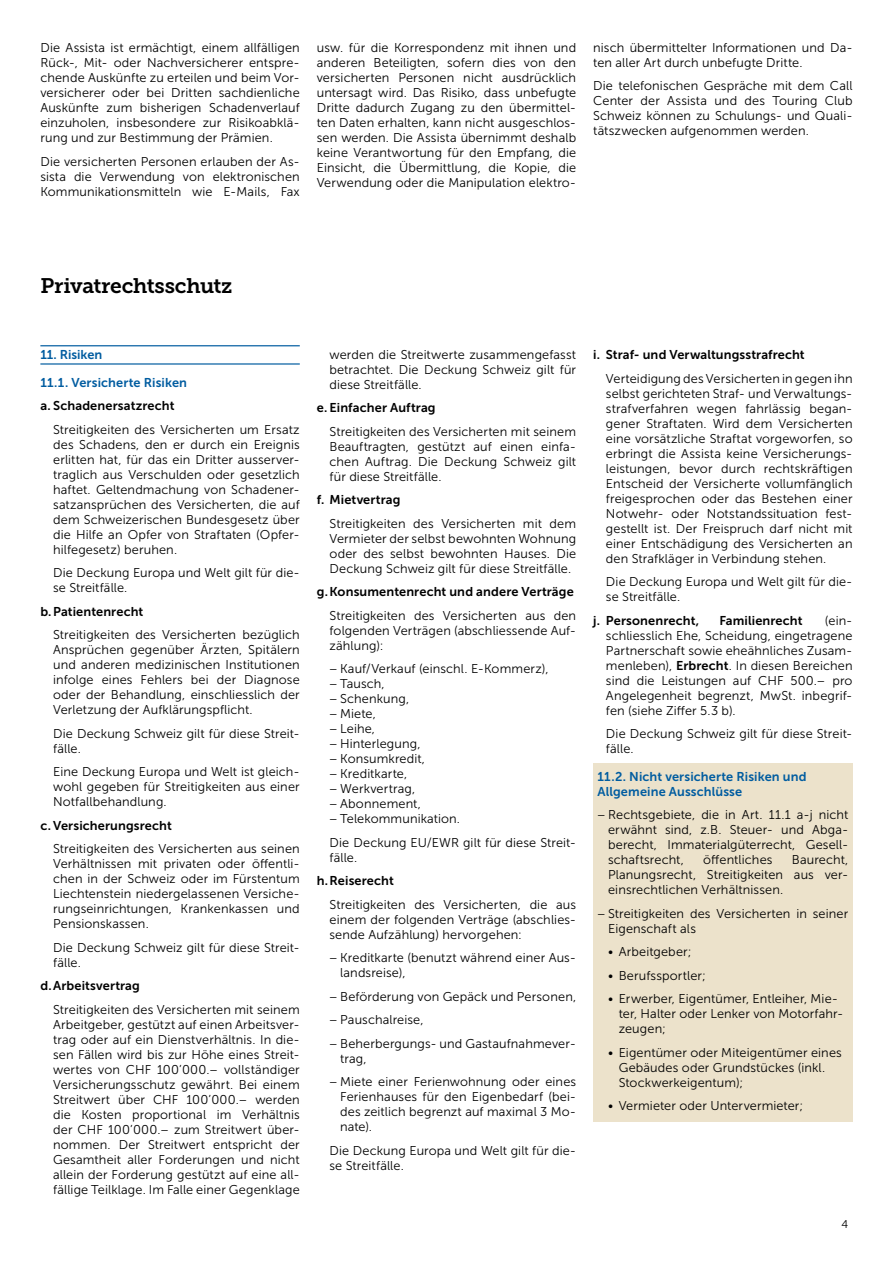
<style>
.page{position:relative;width:893px;height:1263px;background:#fff}
.page>*{position:absolute;margin:0;border:0;box-sizing:border-box;transform-origin:0 0}
.t1{font:21px "Museo Slab 700";letter-spacing:-.015em;color:#000}
.t2{font:12.75px/15px "Museo Sans 300";letter-spacing:.01em;color:#000;text-align:justify}
.t3{font:12.75px "Museo Sans 700";letter-spacing:.01em;color:#000}
.t4{font:12.75px/27.8px "Museo Sans 700";letter-spacing:.01em;color:#005ca0}
.t5{font:11.25px "Museo Sans 300";color:#000}
.s1{font-family:"Museo Sans 700"}
</style>
<div class="page">
<hr style="left:40px;top:345px;width:260px;height:1px;background:#005ca0">
<hr style="left:40px;top:363px;width:260px;height:2px;background:#005ca0">
<div style="left:593px;top:763px;width:260px;height:45px;background:#ece2cb"></div>
<div style="left:593px;top:801px;width:260px;height:105px;background:#ece2cb"></div>
<div style="left:593px;top:900px;width:260px;height:45px;background:#ece2cb"></div>
<div style="left:593px;top:938px;width:260px;height:30px;background:#ece2cb"></div>
<div style="left:593px;top:962px;width:260px;height:30px;background:#ece2cb"></div>
<div style="left:593px;top:985px;width:260px;height:60px;background:#ece2cb"></div>
<div style="left:593px;top:1039px;width:260px;height:60px;background:#ece2cb"></div>
<div style="left:593px;top:1092px;width:260px;height:30px;background:#ece2cb"></div>
<p class="t2" style="left:40px;top:40px;width:261px">Die Assista ist ermächtigt, einem allfälligen Rück-, Mit- oder Nachversicherer entspre&shy;chende Auskünfte zu erteilen und beim Vor&shy;versicherer oder bei Dritten sachdienliche Auskünfte zum bisherigen Schadenverlauf einzuholen, insbesondere zur Risikoabklä&shy;rung und zur Bestimmung der Prämien.</p>
<p class="t2" style="left:40px;top:154px;width:261px">Die versicherten Personen erlauben der As&shy;sista die Verwendung von elektronischen Kommunikationsmitteln wie E-Mails, Fax</p>
<p class="t2" style="left:317px;top:40px;width:261px">usw. für die Korrespondenz mit ihnen und anderen Beteiligten, sofern dies von den versicherten Personen nicht ausdrücklich untersagt wird. Das Risiko, dass unbefugte Dritte dadurch Zugang zu den übermittel&shy;ten Daten erhalten, kann nicht ausgeschlos&shy;sen werden. Die Assista übernimmt deshalb keine Verantwortung für den Empfang, die Einsicht, die Übermittlung, die Kopie, die Verwendung oder die Manipulation elektro-</p>
<p class="t2" style="left:593px;top:40px;width:261px">nisch übermittelter Informationen und Da&shy;ten aller Art durch unbefugte Dritte.</p>
<p class="t2" style="left:593px;top:79px;width:261px">Die telefonischen Gespräche mit dem Call Center der Assista und des Touring Club Schweiz können zu Schulungs- und Quali&shy;tätszwecken aufgenommen werden.</p>
<h1 class="t1" style="left:40px;top:274px;width:194px">Privatrechtsschutz</h1>
<p class="t4" style="left:40px;top:341px;width:148px">11. Risiken<br>11.1. Versicherte Risiken</p>
<p class="t3" style="left:40px;top:399px;width:136px">a. Schadenersatzrecht</p>
<p class="t2" style="left:53px;top:422px;width:248px;text-align:left">Streitigkeiten des Versicherten um Ersatz des Schadens, den er durch ein Ereignis erlitten hat, für das ein Dritter ausserver&shy;traglich aus Verschulden oder gesetzlich haftet. Geltendmachung von Schadener&shy;satzansprüchen des Versicherten, die auf dem Schweizerischen Bundesgesetz über die Hilfe an Opfer von Straftaten (Opfer&shy;hilfegesetz) beruhen.</p>
<p class="t2" style="left:53px;top:566px;width:248px">Die Deckung Europa und Welt gilt für die&shy;se Streitfälle.</p>
<p class="t3" style="left:40px;top:604px;width:104px">b.Patientenrecht</p>
<p class="t2" style="left:53px;top:627px;width:248px">Streitigkeiten des Versicherten bezüglich Ansprüchen gegenüber Ärzten, Spitälern und anderen medizinischen Institutionen infolge eines Fehlers bei der Diagnose oder der Behandlung, einschliesslich der Verletzung der Aufklärungspflicht.</p>
<p class="t2" style="left:53px;top:726px;width:248px">Die Deckung Schweiz gilt für diese Streit&shy;fälle.</p>
<p class="t2" style="left:53px;top:764px;width:248px">Eine Deckung Europa und Welt ist gleich&shy;wohl gegeben für Streitigkeiten aus einer Notfallbehandlung.</p>
<p class="t3" style="left:40px;top:818px;width:133px">c. Versicherungsrecht</p>
<p class="t2" style="left:53px;top:841px;width:248px">Streitigkeiten des Versicherten aus seinen Verhältnissen mit privaten oder öffentli&shy;chen in der Schweiz oder im Fürstentum Liechtenstein niedergelassenen Versiche&shy;rungseinrichtungen, Krankenkassen und Pensionskassen.</p>
<p class="t2" style="left:53px;top:940px;width:248px">Die Deckung Schweiz gilt für diese Streit&shy;fälle.</p>
<p class="t3" style="left:40px;top:979px;width:101px">d.Arbeitsvertrag</p>
<p class="t2" style="left:53px;top:1002px;width:248px">Streitigkeiten des Versicherten mit seinem Arbeitgeber, gestützt auf einen Arbeitsver&shy;trag oder auf ein Dienstverhältnis. In die&shy;sen Fällen wird bis zur Höhe eines Streit&shy;wertes von CHF 100’000.– vollständiger Versicherungsschutz gewährt. Bei einem Streitwert über CHF 100’000.– werden die Kosten proportional im Verhältnis der CHF 100’000.– zum Streitwert über&shy;nommen. Der Streitwert entspricht der Gesamtheit aller Forderungen und nicht allein der Forderung gestützt auf eine all&shy;fällige Teilklage. Im Falle einer Gegenklage</p>
<p class="t2" style="left:330px;top:347px;width:248px">werden die Streitwerte zusammengefasst betrachtet. Die Deckung Schweiz gilt für diese Streitfälle.</p>
<p class="t3" style="left:317px;top:401px;width:120px">e. Einfacher Auftrag</p>
<p class="t2" style="left:330px;top:424px;width:248px">Streitigkeiten des Versicherten mit seinem Beauftragten, gestützt auf einen einfa&shy;chen Auftrag. Die Deckung Schweiz gilt für diese Streitfälle.</p>
<p class="t3" style="left:317px;top:493px;width:85px">f. Mietvertrag</p>
<p class="t2" style="left:330px;top:516px;width:248px">Streitigkeiten des Versicherten mit dem Vermieter der selbst bewohnten Wohnung oder des selbst bewohnten Hauses. Die Deckung Schweiz gilt für diese Streitfälle.</p>
<p class="t3" style="left:317px;top:585px;width:259px">g.Konsumentenrecht und andere Verträge</p>
<p class="t2" style="left:330px;top:608px;width:248px">Streitigkeiten des Versicherten aus den folgenden Verträgen (abschliessende Auf&shy;zählung):</p>
<p class="t2" style="left:330px;top:661px;width:221px;text-align:left">− Kauf/Verkauf (einschl. E-Kommerz), − Tausch,<br>− Schenkung,<br>− Miete,<br>− Leihe,<br>− Hinterlegung,<br>− Konsumkredit,<br>− Kreditkarte,<br>− Werkvertrag,<br>− Abonnement,<br>− Telekommunikation.</p>
<p class="t2" style="left:330px;top:835px;width:248px">Die Deckung EU/EWR gilt für diese Streit&shy;fälle.</p>
<p class="t3" style="left:317px;top:874px;width:79px">h.Reiserecht</p>
<p class="t2" style="left:330px;top:897px;width:248px">Streitigkeiten des Versicherten, die aus einem der folgenden Verträge (abschlies&shy;sende Aufzählung) hervorgehen:</p>
<p class="t2" style="left:340px;top:950px;width:237px;text-indent:-11px">− Kreditkarte (benutzt während einer Aus&shy;landsreise),</p>
<p class="t2" style="left:330px;top:985px;width:248px;line-height:23.5px;text-align:left">− Beförderung von Gepäck und Personen, − Pauschalreise,<br>− Beherbergungs- und Gastaufnahmever-</p>
<p class="t2" style="left:330px;top:1047px;width:248px;line-height:23.5px;text-indent:11px">trag,<br>− Miete einer Ferienwohnung oder eines</p>
<p class="t2" style="left:340px;top:1089px;width:237px">Ferienhauses für den Eigenbedarf (bei&shy;des zeitlich begrenzt auf maximal 3 Mo&shy;nate).</p>
<p class="t2" style="left:330px;top:1143px;width:248px">Die Deckung Europa und Welt gilt für die&shy;se Streitfälle.</p>
<p class="t3" style="left:593px;top:348px;width:213px">i. Straf- und Verwaltungsstrafrecht</p>
<p class="t2" style="left:606px;top:371px;width:248px">Verteidigung des Versicherten in gegen ihn selbst gerichteten Straf- und Verwaltungs&shy;strafverfahren wegen fahrlässig began&shy;gener Straftaten. Wird dem Versicherten eine vorsätzliche Straftat vorgeworfen, so erbringt die Assista keine Versicherungs&shy;leistungen, bevor durch rechtskräftigen Entscheid der Versicherte vollumfänglich freigesprochen oder das Bestehen einer Notwehr- oder Notstandssituation fest&shy;gestellt ist. Der Freispruch darf nicht mit einer Entschädigung des Versicherten an den Strafkläger in Verbindung stehen.</p>
<p class="t2" style="left:606px;top:574px;width:248px">Die Deckung Europa und Welt gilt für die&shy;se Streitfälle.</p>
<p class="t3" style="left:593px;top:613px;width:107px">j. Personenrecht,</p>
<p class="t3" style="left:719px;top:613px;width:85px">Familienrecht</p>
<p class="t2" style="left:606px;top:613px;width:248px;text-indent:219px">(ein&shy;schliesslich Ehe, Scheidung, eingetragene Partnerschaft sowie eheähnliches Zusam&shy;menleben), <span class="s1">Erbrecht</span>. In diesen Bereichen sind die Leistungen auf CHF 500.– pro Angelegenheit begrenzt, MwSt. inbegrif&shy;fen (siehe Ziffer 5.3 b).</p>
<p class="t2" style="left:606px;top:726px;width:248px">Die Deckung Schweiz gilt für diese Streit&shy;fälle.</p>
<p class="t4" style="left:597px;top:769px;width:211px;line-height:15px">11.2. Nicht versicherte Risiken und<br>Allgemeine Ausschlüsse</p>
<p class="t2" style="left:608px;top:807px;width:242px;text-indent:-11px">− Rechtsgebiete, die in Art. 11.1 a-j nicht erwähnt sind, z.B. Steuer- und Abga&shy;berecht, Immaterialgüterrecht, Gesell&shy;schaftsrecht,</p>
<p class="t2" style="left:703px;top:852px;width:71px">öffentliches</p>
<p class="t2" style="left:608px;top:852px;width:242px;text-indent:184px">Baurecht, Planungsrecht, Streitigkeiten aus ver&shy;einsrechtlichen Verhältnissen.</p>
<p class="t2" style="left:608px;top:906px;width:242px;text-indent:-11px">− Streitigkeiten des Versicherten in seiner<br>Eigenschaft als</p>
<p class="t2" style="left:608px;top:944px;width:85px">• Arbeitgeber;</p>
<p class="t2" style="left:608px;top:968px;width:99px">• Berufssportler;</p>
<p class="t2" style="left:619px;top:991px;width:226px;text-align:left;text-indent:-11px">• Erwerber, Eigentümer, Entleiher, Mie&shy;ter, Halter oder Lenker von Motorfahr&shy;zeugen;</p>
<p class="t2" style="left:619px;top:1045px;width:225px;text-align:left;text-indent:-11px">• Eigentümer oder Miteigentümer eines<br>Gebäudes oder Grundstückes (inkl.<br>Stockwerkeigentum);</p>
<p class="t2" style="left:608px;top:1098px;width:197px">• Vermieter oder Untervermieter;</p>
<p class="t5" style="left:842px;top:1218px;width:8px">4</p>
</div>
